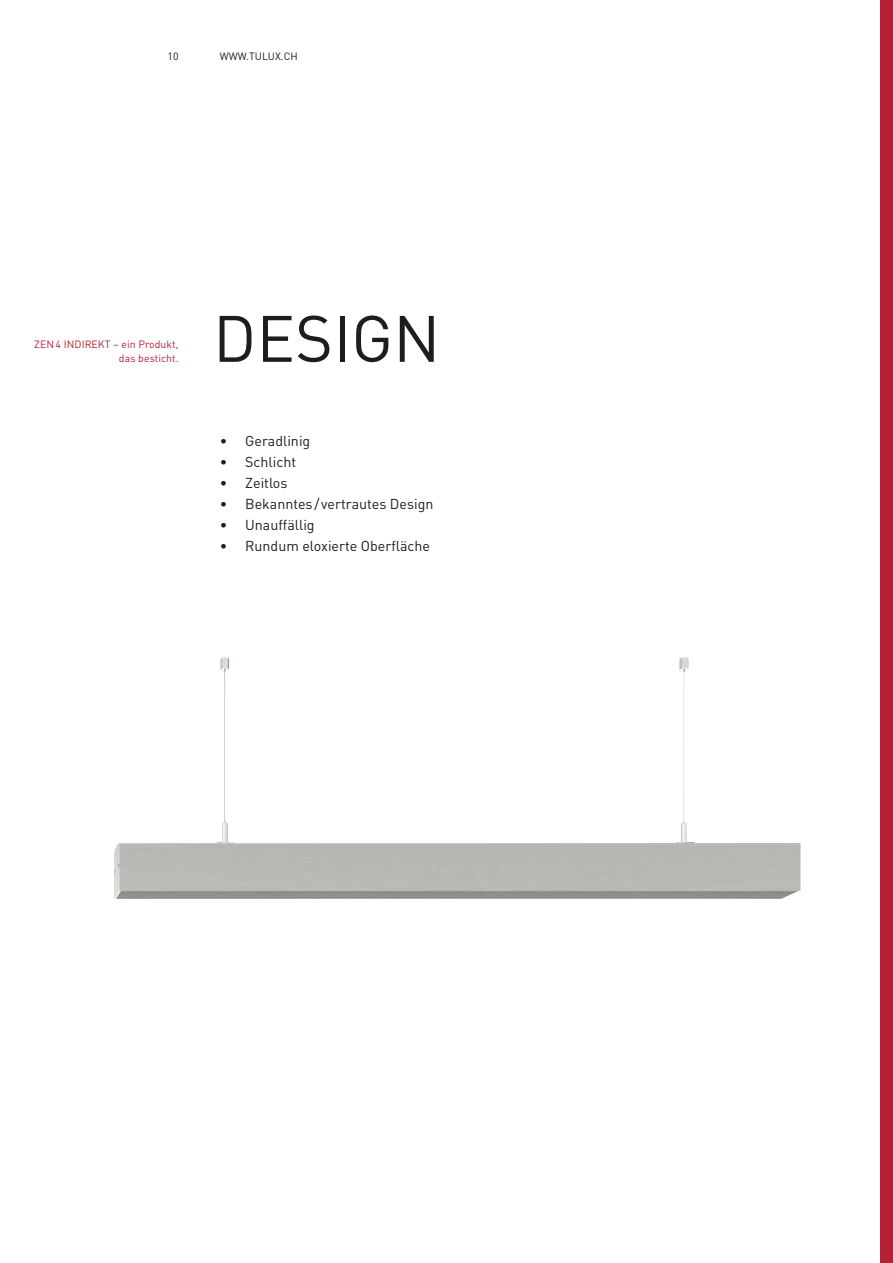
<style>
.page{position:relative;width:893px;height:1263px;background:#fff}
.page>*{position:absolute;margin:0;border:0;box-sizing:border-box;transform-origin:0 0}
.Titel{font:64.5px "DIN";color:#1d1d1b}
.Fliesstext{font:14.25px "DIN";color:#1d1d1b}
.Rubriktitel{font:10.5px "DIN";letter-spacing:.005em;color:#b61f34}
.t1{font:10.5px "DIN";letter-spacing:.005em;color:#1d1d1b}
</style>
<div class="page">
<div style="left:880px;top:0;width:13px;height:1263px;background:#b61f34"></div>
<img style="left:114px;top:657px;width:686px;height:242px">
<p class="t1" style="left:168px;top:49px;width:13px">10</p>
<p class="t1" style="left:220px;top:49px;width:80px">WWW.TULUX.CH</p>
<p class="Rubriktitel" style="left:34px;top:338px;width:146px">ZEN4 INDIREKT – ein Produkt,</p>
<p class="Rubriktitel" style="left:119px;top:351px;width:61px">das besticht.</p>
<p class="Titel" style="left:213px;top:298px;width:229px">DESIGN</p>
<p class="Fliesstext" style="left:220px;top:432px;width:92px">• Geradlinig</p>
<p class="Fliesstext" style="left:220px;top:453px;width:78px">• Schlicht</p>
<p class="Fliesstext" style="left:220px;top:474px;width:69px">• Zeitlos</p>
<p class="Fliesstext" style="left:220px;top:495px;width:215px">• Bekanntes / vertrautes Design</p>
<p class="Fliesstext" style="left:220px;top:516px;width:97px">• Unauffällig</p>
<p class="Fliesstext" style="left:220px;top:537px;width:212px">• Rundum eloxierte Oberfläche</p>
</div>
